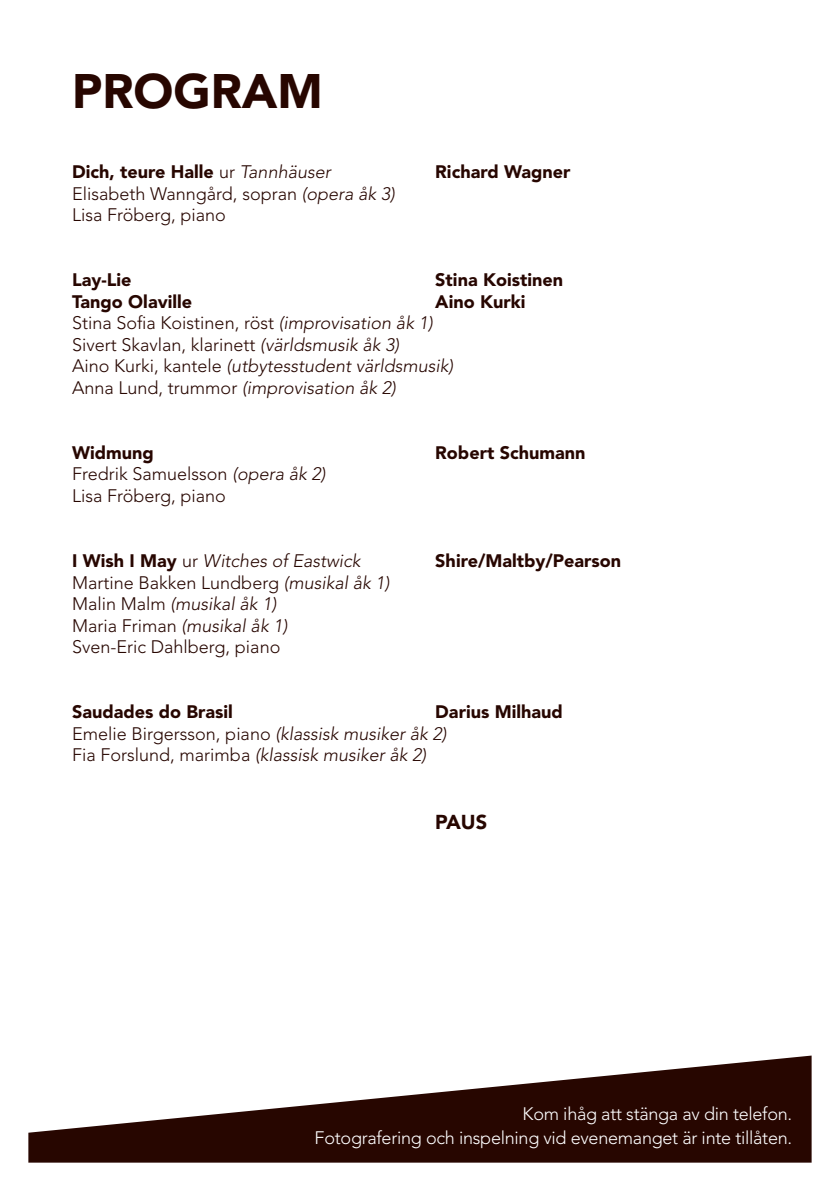
<style>
.page{position:relative;width:840px;height:1191px;background:#fff}
.page>*{position:absolute;margin:0;border:0;box-sizing:border-box;transform-origin:0 0}
.t1{font:900 48px "Avenir LT Std";color:#270600}
.t2{font:900 20px "Avenir LT Std";color:#270600}
.t3{font:300 18px/21.6px "Avenir LT Std";color:#270600}
.t4{font:900 18px "Avenir LT Std";color:#270600}
.t5{font:300 18px/24px "Avenir LT Std";letter-spacing:-.015em;color:#fff;text-align:right}
.t6{font:italic 300 18px "Avenir LT Std";color:#270600}
.s1{font-weight:300}
.s2{font-weight:300;font-style:italic}
.s3{font-style:italic}
.s4{font-weight:900;font-style:normal}
.s5{font-style:normal}
.s6{font-weight:900}
</style>
<div class="page">
<svg style="left:28px;top:1055px;width:783px;height:107px;fill:#270600"></svg>
<h1 class="t1" style="left:72px;top:63px;width:252px">Program</h1>
<p class="t4" style="left:72px;top:161px;width:260px">Dich, teure Halle <span class="s1">ur</span> <span class="s2">Tannhäuser</span></p>
<p class="t4" style="left:435px;top:161px;width:137px">Richard Wagner</p>
<p class="t3" style="left:72px;top:183px;width:324px">Elisabeth Wanngård, sopran <span class="s3">(opera åk 3)<br></span>Lisa Fröberg, piano</p>
<p class="t4" style="left:72px;top:269px;width:61px">Lay-Lie</p>
<p class="t4" style="left:435px;top:269px;width:129px">Stina Koistinen</p>
<p class="t4" style="left:72px;top:290px;width:121px">Tango Olaville</p>
<p class="t4" style="left:435px;top:290px;width:91px">Aino Kurki</p>
<p class="t3" style="left:72px;top:312px;width:382px">Stina Sofia Koistinen, röst <span class="s3">(improvisation åk 1)<br></span>Sivert Skavlan, klarinett <span class="s3">(världsmusik åk 3)<br></span>Aino Kurki, kantele <span class="s3">(utbytesstudent världsmusik)<br></span>Anna Lund, trummor <span class="s3">(improvisation åk 2)</span></p>
<p class="t4" style="left:72px;top:442px;width:83px">Widmung</p>
<p class="t4" style="left:435px;top:442px;width:151px">Robert Schumann</p>
<p class="t3" style="left:72px;top:463px;width:255px">Fredrik Samuelsson <span class="s3">(opera åk 2)<br></span>Lisa Fröberg, piano</p>
<p class="t6" style="left:72px;top:550px;width:290px"><span class="s4">I Wish I May</span> <span class="s5">ur</span> Witches of Eastwick</p>
<p class="t4" style="left:435px;top:550px;width:187px">Shire/Maltby/Pearson</p>
<p class="t3" style="left:72px;top:571px;width:319px">Martine Bakken Lundberg <span class="s3">(musikal åk 1)<br></span>Malin Malm <span class="s3">(musikal åk 1)<br></span>Maria Friman <span class="s3">(musikal åk 1)<br></span>Sven-Eric Dahlberg, piano</p>
<p class="t4" style="left:72px;top:701px;width:162px">Saudades do Brasil</p>
<p class="t3" style="left:72px;top:701px;width:492px;text-indent:363px"><span class="s6">Darius Milhaud<br></span>Emelie Birgersson, piano <span class="s3">(klassisk musiker åk 2)<br></span>Fia Forslund, marimba <span class="s3">(klassisk musiker åk 2)</span></p>
<p class="t2" style="left:435px;top:809px;width:52px">PAUS</p>
<p class="t5" style="left:314px;top:1101px;width:479px">Kom ihåg att stänga av din telefon.<br>Fotografering och inspelning vid evenemanget är inte tillåten.</p>
</div>
